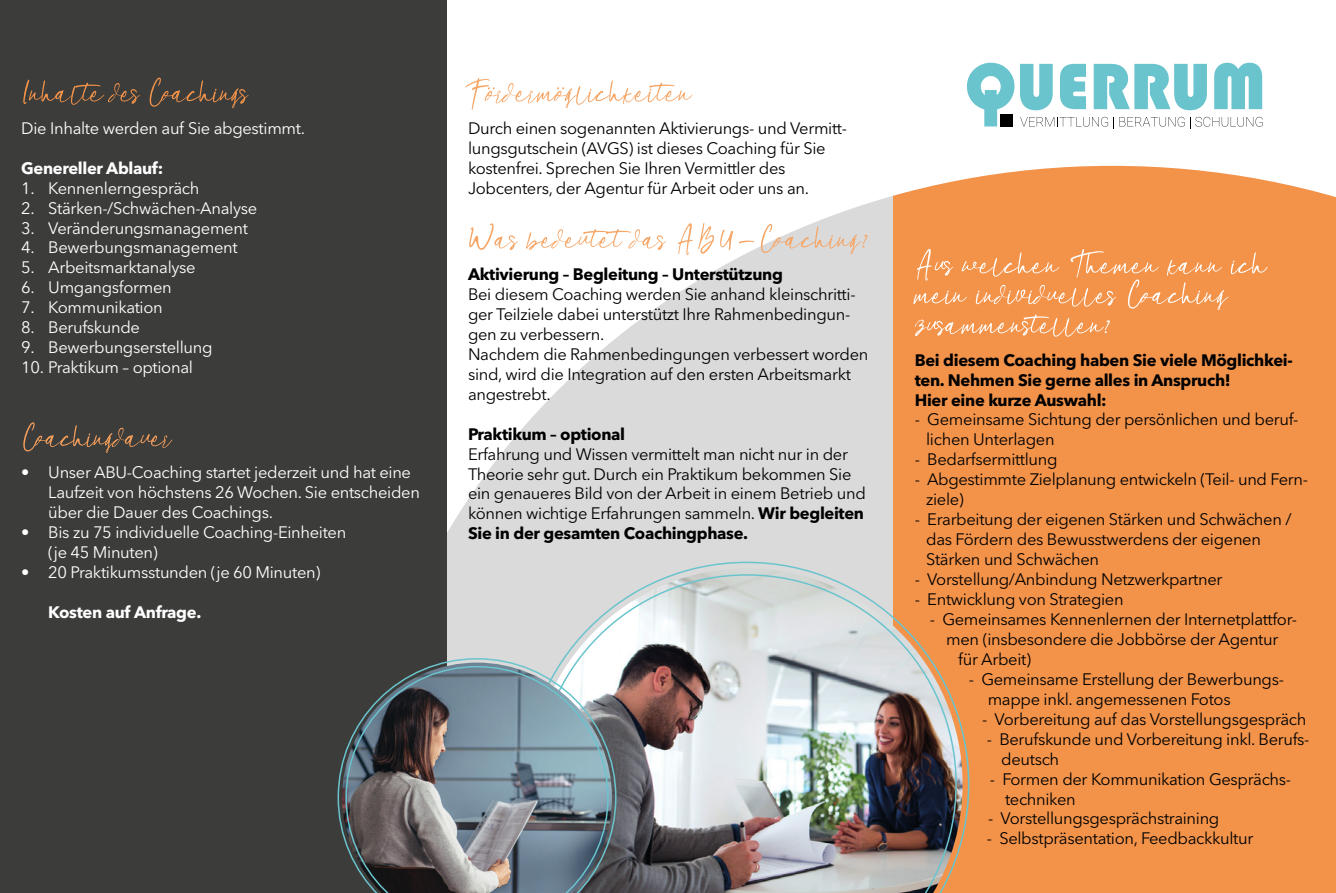
<style>
.page{position:relative;width:1336px;height:893px;background:#fff}
.page>*{position:absolute;margin:0;border:0;box-sizing:border-box;transform-origin:0 0}
.t1{font:51px "Beholde";letter-spacing:.02em;color:#fff}
.t2{font:51px "Beholde";letter-spacing:.02em;color:#f6a565}
.t3{font:51px "Beholde";color:#f3934a}
.t4{font:51px "Beholde";color:#f59f5c}
.t5{font:16.5px/20px "Avenir Next LT Pro";letter-spacing:-.02em;color:#000}
.t6{font:16.5px/20px "Avenir Next LT Pro";letter-spacing:-.02em;color:#fff}
.t7{font:700 16.5px/20px "Avenir Next LT Pro";letter-spacing:-.02em;color:#000}
.t8{font:700 16.5px "Avenir Next LT Pro";letter-spacing:-.02em;color:#fff}
.s1{font-weight:700}
</style>
<div class="page">
<svg style="left:446px;top:193px;width:447px;height:465px;fill:#dadada"></svg>
<div style="left:893px;top:166px;width:442px;height:727px;background:#f3934a"></div>
<svg style="left:738px;top:240px;width:16px;height:4px"></svg>
<div style="left:0;top:0;width:446px;height:893px;background:#3c3c3b"></div>
<svg style="left:967px;top:63px;width:295px;height:65px"></svg>
<svg style="left:557px;top:87px;width:7px;height:3px"></svg>
<img style="left:524px;top:562px;width:445px;height:331px">
<svg style="left:337px;top:658px;width:279px;height:235px;background:#717c83"></svg>
<h1 class="t3" style="left:21px;top:60px;width:228px">Inhalte des Coachings</h1>
<p class="t6" style="left:21px;top:118px;width:285px">Die Inhalte werden auf Sie abgestimmt.</p>
<p class="t8" style="left:21px;top:158px;width:143px">Genereller Ablauf:</p>
<p class="t6" style="left:21px;top:178px;width:180px">1. Kennenlerngespräch</p>
<p class="t6" style="left:21px;top:198px;width:237px">2. Stärken-/Schwächen-Analyse</p>
<p class="t6" style="left:21px;top:218px;width:228px">3. Veränderungsmanagement</p>
<p class="t6" style="left:21px;top:238px;width:218px">4. Bewerbungsmanagement</p>
<p class="t6" style="left:21px;top:258px;width:176px">5. Arbeitsmarktanalyse</p>
<p class="t6" style="left:21px;top:278px;width:152px">6. Umgangsformen</p>
<p class="t6" style="left:21px;top:297px;width:143px">7. Kommunikation</p>
<p class="t6" style="left:21px;top:317px;width:120px">8. Berufskunde</p>
<p class="t6" style="left:21px;top:337px;width:193px">9. Bewerbungserstellung</p>
<p class="t6" style="left:21px;top:357px;width:173px">10. Praktikum – optional</p>
<h1 class="t4" style="left:21px;top:405px;width:152px">Coachingdauer</h1>
<p class="t6" style="left:48px;top:463px;width:373px;text-indent:-27px">• Unser ABU-Coaching startet jederzeit und hat eine<br>Laufzeit von höchstens 26 Wochen. Sie entscheiden über die Dauer des Coachings.</p>
<p class="t6" style="left:48px;top:522px;width:299px;text-indent:-27px">• Bis zu 75 individuelle Coaching-Einheiten (je 45 Minuten)</p>
<p class="t6" style="left:21px;top:562px;width:300px">• 20 Praktikumsstunden (je 60 Minuten)</p>
<p class="t8" style="left:48px;top:602px;width:154px">Kosten auf Anfrage.</p>
<h1 class="t2" style="left:468px;top:60px;width:225px">Fordermoglichkeiten</h1>
<p class="t5" style="left:468px;top:118px;width:380px">Durch einen sogenannten Aktivierungs- und Vermitt&shy;lungsgutschein (AVGS) ist dieses Coaching für Sie kostenfrei. Sprechen Sie Ihren Vermittler des Jobcenters, der Agentur für Arbeit oder uns an.</p>
<h1 class="t2" style="left:468px;top:207px;width:402px">Was bedeutet das ABU Coaching?</h1>
<p class="t7" style="left:468px;top:264px;width:316px">Aktivierung – Begleitung – Unterstützung</p>
<p class="t5" style="left:468px;top:284px;width:402px">Bei diesem Coaching werden Sie anhand kleinschritti&shy;ger Teilziele dabei unterstützt Ihre Rahmenbedingun&shy;gen zu verbessern.<br>Nachdem die Rahmenbedingungen verbessert worden sind, wird die Integration auf den ersten Arbeitsmarkt angestrebt.</p>
<p class="t7" style="left:468px;top:424px;width:159px">Praktikum – optional</p>
<p class="t5" style="left:468px;top:444px;width:399px">Erfahrung und Wissen vermittelt man nicht nur in der Theorie sehr gut. Durch ein Praktikum bekommen Sie ein genaueres Bild von der Arbeit in einem Betrieb und können wichtige Erfahrungen sammeln. <span class="s1">Wir begleiten Sie in der gesamten Coachingphase.</span></p>
<h1 class="t1" style="left:914px;top:232px;width:353px">Aus welchen Themen kann ich</h1>
<h1 class="t1" style="left:914px;top:262px;width:314px">mein individuelles Coaching</h1>
<h1 class="t1" style="left:914px;top:292px;width:197px">zusammenstellen?</h1>
<p class="t7" style="left:914px;top:350px;width:379px">Bei diesem Coaching haben Sie viele Möglichkei&shy;ten. Nehmen Sie gerne alles in Anspruch!<br>Hier eine kurze Auswahl:</p>
<p class="t5" style="left:926px;top:410px;width:374px;text-indent:-11px">- Gemeinsame Sichtung der persönlichen und beruf&shy;lichen Unterlagen</p>
<p class="t5" style="left:914px;top:450px;width:144px">- Bedarfsermittlung</p>
<p class="t5" style="left:926px;top:469px;width:383px;text-indent:-11px">- Abgestimmte Zielplanung entwickeln (Teil- und Fern&shy;ziele)</p>
<p class="t5" style="left:926px;top:509px;width:367px;text-indent:-11px">- Erarbeitung der eigenen Stärken und Schwächen / das Fördern des Bewusstwerdens der eigenen<br>Stärken und Schwächen</p>
<p class="t5" style="left:914px;top:569px;width:309px">- Vorstellung/Anbindung Netzwerkpartner</p>
<p class="t5" style="left:914px;top:589px;width:210px">- Entwicklung von Strategien</p>
<p class="t5" style="left:929px;top:609px;width:369px">- Gemeinsames Kennenlernen der Internetplattfor-</p>
<p class="t5" style="left:946px;top:629px;width:333px">men (insbesondere die Jobbörse der Agentur</p>
<p class="t5" style="left:958px;top:649px;width:74px">für Arbeit)</p>
<p class="t5" style="left:987px;top:669px;width:298px;text-indent:-19px">- Gemeinsame Erstellung der Bewerbungs&shy;mappe inkl. angemessenen Fotos</p>
<p class="t5" style="left:982px;top:709px;width:325px">- Vorbereitung auf das Vorstellungsgespräch</p>
<p class="t5" style="left:1001px;top:729px;width:310px;text-indent:-14px">- Berufskunde und Vorbereitung inkl. Berufs&shy;deutsch</p>
<p class="t5" style="left:1004px;top:769px;width:287px;text-indent:-15px">- Formen der Kommunikation Gesprächs&shy;techniken</p>
<p class="t5" style="left:988px;top:809px;width:232px">- Vorstellungsgesprächstraining</p>
<p class="t5" style="left:986px;top:829px;width:268px">- Selbstpräsentation, Feedbackkultur</p>
</div>
